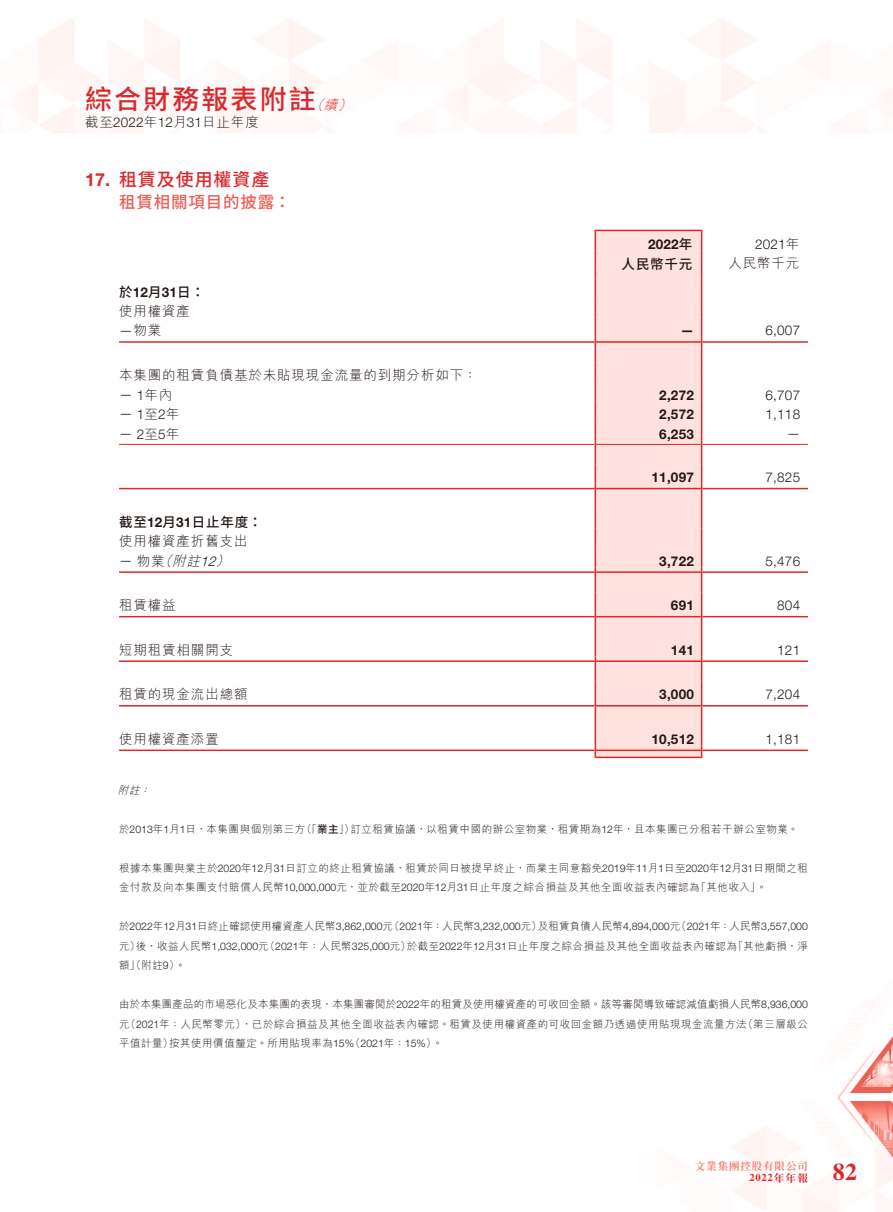
<style>
.page{position:relative;width:893px;height:1212px;background:#fff}
.page>*{position:absolute;margin:0;border:0;box-sizing:border-box;transform-origin:0 0}
.t1{font:500 27px "Source Han Sans TW";letter-spacing:.08em;color:#dc272d}
.t2{font:700 24px "Times LT Std";color:#dc272d}
.t3{font:500 18px "Source Han Sans TW";letter-spacing:.05em;color:#dc272d}
.t4{font:700 18px "Helvetica Neue LT Std";color:#dc272d}
.t5{font:500 16.5px "Source Han Sans TW";letter-spacing:.05em;color:#ec5f54}
.t6{font:300 13.5px "M Hei HK";letter-spacing:.065em;color:#231916}
.t7{font:300 13.5px "Helvetica Neue LT Std";letter-spacing:.015em;color:#231916}
.t8{font:700 13.5px "Helvetica Neue LT Std";letter-spacing:.015em;color:#231916}
.t9{font:500 13.5px "Source Han Sans TW";letter-spacing:.065em;color:#231916}
.t10{font:italic 300 13.5px "M Hei HK";color:#231916}
.t11{font:italic 300 13.5px "M Hei HK";color:#dc272d}
.t12{font:italic 300 13.5px "Helvetica Neue LT Std";color:#231916}
.t13{font:300 10.5px/19.5px "M Hei HK";letter-spacing:.05em;color:#231916}
.t14{font:300 10.5px "Helvetica Neue LT Std";color:#231916}
.t15{font:300 10.5px/19.5px "M Hei HK";letter-spacing:.02em;color:#231916;text-align:right}
.t16{font:300 10.5px "M Hei HK";letter-spacing:.015em;color:#231916}
.t17{font:700 10.5px "Source Han Serif TC";letter-spacing:.085em;color:#f57f72}
.t18{font:700 10.5px "Times LT Std";color:#dc272d}
.t19{font:italic 300 10.5px "M Hei HK";color:#231916}
.s1{font-family:"Helvetica Neue LT Std"}
.s2{font-family:"Helvetica Neue LT Std";font-weight:700}
.s3{font-family:"M Hei HK"}
.s4{font-family:"Source Han Sans TW";font-weight:500}
.s5{font-family:"Source Han Serif TC"}
</style>
<div class="page">
<img style="left:22px;top:19px;width:871px;height:1193px">
<div style="left:596px;top:231px;width:105px;height:526px;background:#ffe1dd"></div>
<hr style="left:595px;top:230px;width:107px;height:1px;background:#dc272d">
<svg style="left:595px;top:231px;width:1px;height:526px"></svg>
<hr style="left:595px;top:757px;width:107px;height:1px;background:#dc272d">
<svg style="left:701px;top:231px;width:1px;height:526px"></svg>
<hr style="left:119px;top:341px;width:476px;height:2px;background:#dc272d">
<hr style="left:596px;top:341px;width:105px;height:2px;background:#dc272d">
<hr style="left:702px;top:341px;width:106px;height:2px;background:#dc272d">
<hr style="left:119px;top:444px;width:476px;height:1px;background:#dc272d">
<hr style="left:596px;top:444px;width:105px;height:1px;background:#dc272d">
<hr style="left:702px;top:444px;width:106px;height:1px;background:#dc272d">
<hr style="left:119px;top:488px;width:476px;height:1px;background:#dc272d">
<hr style="left:596px;top:488px;width:105px;height:1px;background:#dc272d">
<hr style="left:702px;top:488px;width:106px;height:1px;background:#dc272d">
<hr style="left:119px;top:571px;width:476px;height:2px;background:#dc272d">
<hr style="left:596px;top:571px;width:105px;height:2px;background:#dc272d">
<hr style="left:702px;top:571px;width:106px;height:2px;background:#dc272d">
<hr style="left:119px;top:616px;width:476px;height:1px;background:#dc272d">
<hr style="left:596px;top:616px;width:105px;height:1px;background:#dc272d">
<hr style="left:702px;top:616px;width:106px;height:1px;background:#dc272d">
<hr style="left:119px;top:660px;width:476px;height:2px;background:#dc272d">
<hr style="left:596px;top:660px;width:105px;height:2px;background:#dc272d">
<hr style="left:702px;top:660px;width:106px;height:2px;background:#dc272d">
<hr style="left:119px;top:705px;width:476px;height:1px;background:#dc272d">
<hr style="left:596px;top:705px;width:105px;height:1px;background:#dc272d">
<hr style="left:702px;top:705px;width:106px;height:1px;background:#dc272d">
<hr style="left:119px;top:749px;width:476px;height:2px;background:#dc272d">
<hr style="left:596px;top:749px;width:105px;height:2px;background:#dc272d">
<hr style="left:702px;top:749px;width:106px;height:2px;background:#dc272d">
<h1 class="t1" style="left:85px;top:84px;width:232px">綜合財務報表附註</h1>
<p class="t11" style="left:324px;top:98px;width:19px">續</p>
<p class="t11" style="left:310px;top:98px;width:19px">（</p>
<p class="t11" style="left:338px;top:98px;width:19px">(</p>
<p class="t6" style="left:85px;top:115px;width:175px">截至<span class="s1">2022</span>年<span class="s1">12</span>月<span class="s1">31</span>日止年度</p>
<h3 class="t4" style="left:85px;top:168px;width:27px">17.</h3>
<h3 class="t3" style="left:119px;top:169px;width:152px">租賃及使用權資產</h3>
<h3 class="t5" style="left:119px;top:193px;width:173px">租賃相關項目的披露：</h3>
<p class="t9" style="left:119px;top:284px;width:87px">於<span class="s2">12</span>月<span class="s2">31</span>日：</p>
<p class="t6" style="left:119px;top:304px;width:73px">使用權資產</p>
<p class="t6" style="left:119px;top:324px;width:44px"><span class="s1">—</span>物業</p>
<p class="t6" style="left:119px;top:368px;width:359px">本集團的租賃負債基於未貼現現金流量的到期分析如下：</p>
<p class="t7" style="left:119px;top:386px;width:55px">— 1<span class="s3">年內</span></p>
<p class="t7" style="left:119px;top:406px;width:62px">— <span class="s3">至</span>1 <span class="s3">年</span>2</p>
<p class="t7" style="left:119px;top:425px;width:62px">— <span class="s3">至</span>2 <span class="s3">年</span>5</p>
<p class="t9" style="left:119px;top:514px;width:144px">截至<span class="s2">12</span>月<span class="s2">31</span>日止年度：</p>
<p class="t6" style="left:119px;top:534px;width:130px">使用權資產折舊支出</p>
<p class="t10" style="left:158px;top:554px;width:19px">（</p>
<p class="t10" style="left:216px;top:554px;width:19px">(</p>
<p class="t10" style="left:172px;top:554px;width:33px">附註</p>
<p class="t6" style="left:119px;top:554px;width:47px"><span class="s1">—</span> 物業</p>
<p class="t12" style="left:200px;top:552px;width:21px">12</p>
<p class="t6" style="left:119px;top:598px;width:58px">租賃權益</p>
<p class="t6" style="left:119px;top:643px;width:116px">短期租賃相關開支</p>
<p class="t6" style="left:119px;top:687px;width:130px">租賃的現金流出總額</p>
<p class="t6" style="left:119px;top:732px;width:101px">使用權資產添置</p>
<p class="t8" style="left:648px;top:236px;width:46px">2022<span class="s4">年</span></p>
<p class="t7" style="left:755px;top:236px;width:46px">2021<span class="s3">年</span></p>
<p class="t9" style="left:621px;top:256px;width:73px">人民幣千元</p>
<p class="t6" style="left:728px;top:257px;width:73px">人民幣千元</p>
<p class="t8" style="left:680px;top:322px;width:15px">—</p>
<p class="t7" style="left:766px;top:322px;width:36px">6,007</p>
<p class="t8" style="left:659px;top:386px;width:36px">2,272</p>
<p class="t7" style="left:766px;top:386px;width:36px">6,707</p>
<p class="t8" style="left:659px;top:406px;width:36px">2,572</p>
<p class="t7" style="left:766px;top:406px;width:36px">1,118</p>
<p class="t8" style="left:659px;top:425px;width:36px">6,253</p>
<p class="t7" style="left:787px;top:425px;width:15px">—</p>
<p class="t8" style="left:652px;top:469px;width:44px">11,097</p>
<p class="t7" style="left:766px;top:469px;width:36px">7,825</p>
<p class="t8" style="left:659px;top:552px;width:36px">3,722</p>
<p class="t7" style="left:766px;top:552px;width:36px">5,476</p>
<p class="t8" style="left:671px;top:597px;width:24px">691</p>
<p class="t7" style="left:777px;top:597px;width:24px">804</p>
<p class="t8" style="left:671px;top:642px;width:24px">141</p>
<p class="t7" style="left:777px;top:642px;width:24px">121</p>
<p class="t8" style="left:659px;top:686px;width:36px">3,000</p>
<p class="t7" style="left:766px;top:686px;width:36px">7,204</p>
<p class="t8" style="left:652px;top:731px;width:44px">10,512</p>
<p class="t7" style="left:766px;top:731px;width:36px">1,181</p>
<p class="t19" style="left:118px;top:784px;width:26px">附註</p>
<p class="t19" style="left:140px;top:784px;width:15px">：</p>
<p class="t13" style="left:350px;top:819px;width:449px">訂立租賃協議，以租賃中國的辦公室物業，租賃期為<span class="s1">12</span>年，且本集團已分租若干辦公室物業。</p>
<p class="t13" style="left:301px;top:819px;width:55px">（「<span class="s4">業主</span>」）</p>
<p class="t13" style="left:119px;top:819px;width:188px">於<span class="s1">2013</span>年月<span class="s1">1</span> 日<span class="s1">1</span> ，本集團與個別第三方</p>
<p class="t13" style="left:756px;top:858px;width:53px;text-indent:-637px">根據本集團與業主於<span class="s1">2020</span>年<span class="s1">12</span>月<span class="s1">31</span>日訂立的終止租賃協議，租賃於同日被提早終止，而業主同意豁免<span class="s1">2019</span>年<span class="s1">11</span>月<span class="s1">1</span>日至<span class="s1">2020</span>年<span class="s1">12</span>月<span class="s1">31</span>日期間之租。</p>
<p class="t13" style="left:119px;top:877px;width:582px">金付款及向本集團支付賠償人民幣<span class="s1">10,000,000</span>元，並於截至<span class="s1">2020</span>年<span class="s1">12</span>月<span class="s1">31</span>日止年度之綜合損益及其他全面收益表內確認為</p>
<p class="t14" style="left:676px;top:920px;width:133px"><span class="s3">（</span>2021<span class="s3">年：人民幣</span>3,557,000</p>
<p class="t13" style="left:696px;top:877px;width:66px">「其他收入「</p>
<p class="t14" style="left:389px;top:920px;width:154px"><span class="s3">（</span>2021<span class="s3">年：人民幣</span>3,232,000<span class="s3">元）</span></p>
<p class="t16" style="left:119px;top:921px;width:275px">於<span class="s1">2022</span>年<span class="s1">12</span>月<span class="s1">31</span>日終止確認使用權資產人民幣<span class="s1">3,862,000</span>元</p>
<p class="t16" style="left:538px;top:921px;width:144px">及租賃負債人民幣<span class="s1">4,894,000</span>元</p>
<p class="t13" style="left:119px;top:936px;width:22px">元）</p>
<p class="t14" style="left:265px;top:939px;width:147px"><span class="s3">（</span>2021<span class="s3">年：人民幣</span>325,000<span class="s3">元）</span></p>
<p class="t13" style="left:407px;top:936px;width:332px">於截至<span class="s1">2022</span>年<span class="s1">12</span>月<span class="s1">31</span>日止年度之綜合損益及其他全面收益表內確認為</p>
<p class="t14" style="left:136px;top:939px;width:134px"><span class="s3">後，收益人民幣</span>1,032,000<span class="s3">元</span></p>
<p class="t13" style="left:733px;top:936px;width:76px">「其他虧損，淨</p>
<p class="t13" style="left:119px;top:955px;width:62px">額」（附註 (<span class="s1">9</span></p>
<p class="t15" style="left:119px;top:994px;width:690px">由於本集團產品的市場惡化及本集團的表現，本集團審閱於<span class="s1">2022</span>年的租賃及使用權資產的可收回金額。該等審閱導致確認減值虧損人民幣<span class="s1">8,936,000</span>（第三層級公</p>
<p class="t13" style="left:175px;top:955px;width:12px">。</p>
<p class="t13" style="left:126px;top:1014px;width:121px">（<span class="s1">2021</span>年：人民幣零元）</p>
<p class="t13" style="left:242px;top:1014px;width:507px">，已於綜合損益及其他全面收益表內確認。租賃及使用權資產的可收回金額乃透過使用貼現現金流量方法</p>
<p class="t13" style="left:119px;top:1014px;width:12px">元</p>
<p class="t13" style="left:119px;top:1033px;width:56px">平值計量）</p>
<p class="t14" style="left:350px;top:1037px;width:88px"><span class="s3">（</span>2021<span class="s3">年：</span>15%<span class="s3">(</span></p>
<p class="t13" style="left:169px;top:1033px;width:186px">按其使用價值釐定。所用貼現率為<span class="s1">15%</span></p>
<p class="t13" style="left:432px;top:1033px;width:12px">。</p>
<p class="t17" style="left:695px;top:1160px;width:115px">文業集團控股有限公司</p>
<h2 class="t2" style="left:833px;top:1157px;width:26px">82</h2>
<p class="t18" style="left:749px;top:1171px;width:60px">2022<span class="s5">年年報</span></p>
</div>
